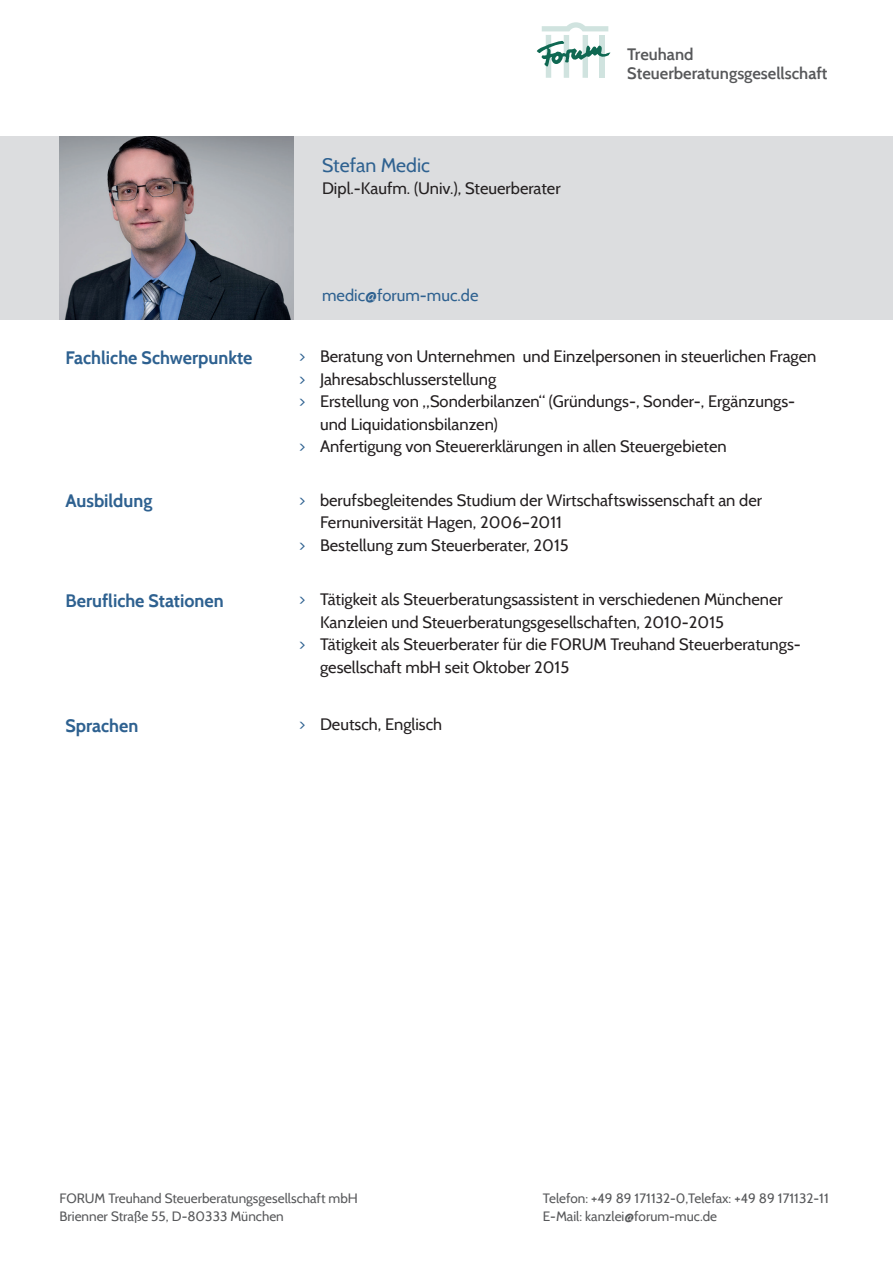
<style>
.page{position:relative;width:893px;height:1263px;background:#fff}
.page>*{position:absolute;margin:0;border:0;box-sizing:border-box;transform-origin:0 0}
.t1{font:19.5px "Cabin";color:#2e6190}
.t2{font:700 18px "Cabin";color:#2e6190}
.t3{font:16.5px "Cabin";color:#231f20}
.t4{font:600 16.5px/19.8px "Cabin";color:#57585a}
.t5{font:16.5px "Cabin";color:#2e6190}
.t6{font:13.5px/18px "Cabin";color:#57585a}
.s1{color:#2e6190}
</style>
<div class="page">
<div style="left:0;top:136px;width:893px;height:184px;background:#dcdddf"></div>
<svg style="left:542px;top:22px;width:66px;height:9px"></svg>
<div style="left:564px;top:35px;width:5px;height:43px;background:#d0e3df"></div>
<div style="left:583px;top:35px;width:5px;height:43px;background:#d0e3df"></div>
<div style="left:546px;top:35px;width:5px;height:43px;background:#d0e3df"></div>
<div style="left:599px;top:35px;width:6px;height:43px;background:#d0e3df"></div>
<svg style="left:537px;top:41px;width:73px;height:26px"></svg>
<img style="left:60px;top:137px;width:233px;height:183px">
<p class="t1" style="left:322px;top:153px;width:109px">Stefan Medic</p>
<p class="t3" style="left:322px;top:178px;width:240px">Dipl.-Kaufm. (Univ.), Steuerberater</p>
<p class="t5" style="left:322px;top:285px;width:158px">medic@forum-muc.de</p>
<p class="t4" style="left:627px;top:44px;width:202px">Treuhand<br>Steuerberatungsgesellschaft</p>
<p class="t2" style="left:66px;top:346px;width:189px">Fachliche Schwerpunkte</p>
<p class="t3" style="left:299px;top:346px;width:519px"><span class="s1">&gt;</span> Beratung von Unternehmen und Einzelpersonen in steuerlichen Fragen</p>
<p class="t3" style="left:299px;top:369px;width:199px"><span class="s1">&gt;</span> Jahresabschlusserstellung</p>
<p class="t3" style="left:299px;top:391px;width:498px"><span class="s1">&gt;</span> Erstellung von „Sonderbilanzen“ (Gründungs-, Sonder-, Ergänzungs-</p>
<p class="t3" style="left:320px;top:414px;width:179px">und Liquidationsbilanzen)</p>
<p class="t3" style="left:299px;top:436px;width:429px"><span class="s1">&gt;</span> Anfertigung von Steuererklärungen in allen Steuergebieten</p>
<p class="t2" style="left:66px;top:490px;width:88px">Ausbildung</p>
<p class="t3" style="left:299px;top:490px;width:465px"><span class="s1">&gt;</span> berufsbegleitendes Studium der Wirtschaftswissenschaft an der</p>
<p class="t3" style="left:320px;top:512px;width:244px">Fernuniversität Hagen, 2006–2011</p>
<p class="t3" style="left:299px;top:535px;width:272px"><span class="s1">&gt;</span> Bestellung zum Steuerberater, 2015</p>
<p class="t2" style="left:66px;top:589px;width:160px">Berufliche Stationen</p>
<p class="t3" style="left:299px;top:589px;width:486px"><span class="s1">&gt;</span> Tätigkeit als Steuerberatungsassistent in verschiedenen Münchener</p>
<p class="t3" style="left:320px;top:612px;width:406px">Kanzleien und Steuerberatungsgesellschaften, 2010-2015</p>
<p class="t3" style="left:299px;top:634px;width:504px"><span class="s1">&gt;</span> Tätigkeit als Steuerberater für die FORUM Treuhand Steuerberatungs-</p>
<p class="t3" style="left:320px;top:657px;width:251px">gesellschaft mbH seit Oktober 2015</p>
<p class="t2" style="left:66px;top:714px;width:74px">Sprachen</p>
<p class="t3" style="left:299px;top:714px;width:145px"><span class="s1">&gt;</span> Deutsch, Englisch</p>
<p class="t6" style="left:60px;top:1189px;width:300px">FORUM Treuhand Steuerberatungsgesellschaft mbH<br>Brienner Straße 55, D-80333 München</p>
<p class="t6" style="left:543px;top:1189px;width:287px">Telefon: +49 89 171132-0,Telefax: +49 89 171132-11<br>E-Mail: kanzlei@forum-muc.de</p>
</div>
